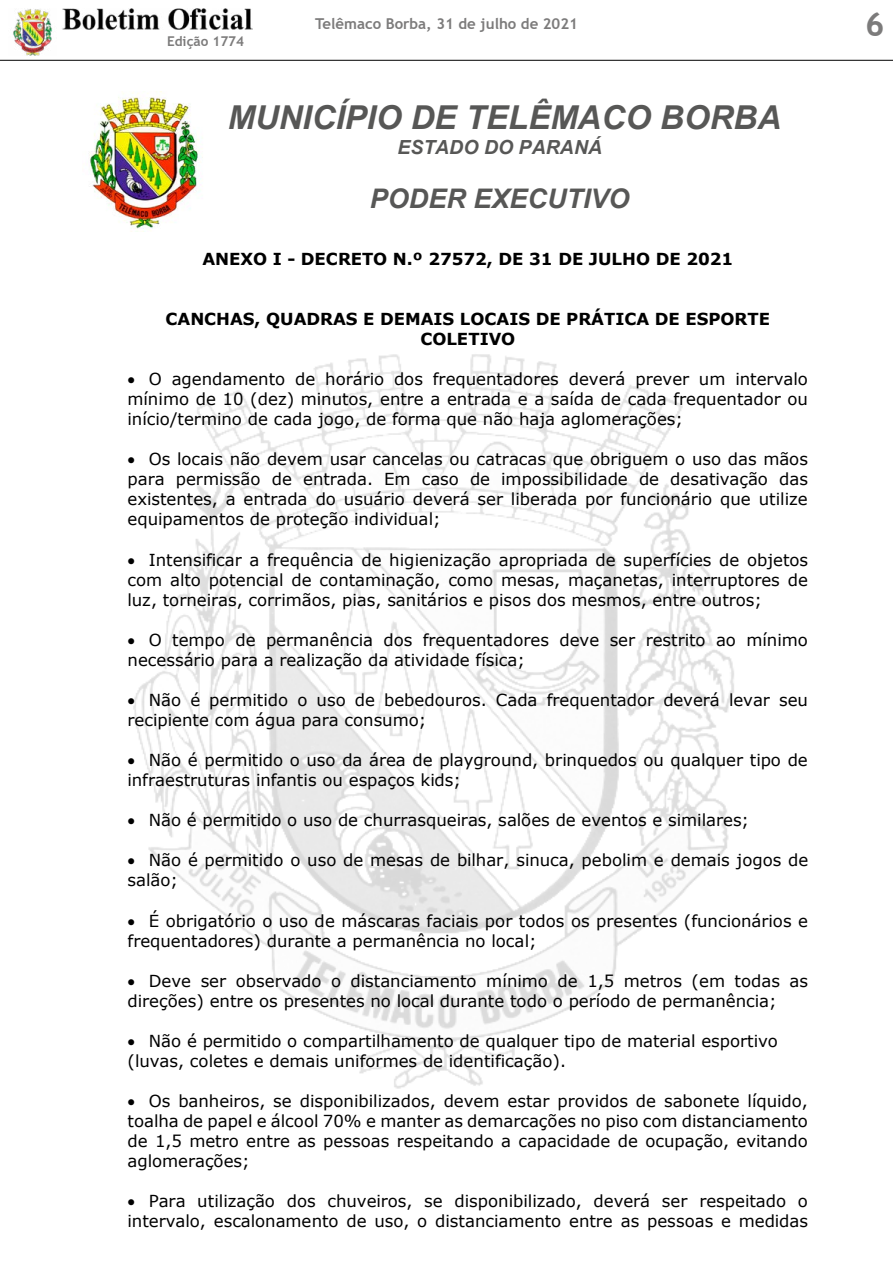
<style>
.page{position:relative;width:893px;height:1263px;background:#fff}
.page>*{position:absolute;margin:0;border:0;box-sizing:border-box;transform-origin:0 0}
.t1{font:italic 700 33px "Arial";color:#575756}
.t2{font:700 33px "Trebuchet MS";color:#7c7b7b}
.t3{font:italic 700 27px "Arial";color:#575756}
.t4{font:italic 700 19.5px "Arial";color:#575756}
.t5{font:16.5px/20.1px "Verdana";letter-spacing:-.005em;color:#000}
.t6{font:700 16.5px/20.1px "Verdana";letter-spacing:-.005em;color:#000;text-align:center}
.t7{font:700 15px "Trebuchet MS";color:#7c7b7b}
.t8{font:700 13.5px "Trebuchet MS";color:#7c7b7b}
</style>
<div class="page">
<img style="left:13px;top:9px;width:39px;height:47px">
<img style="left:62px;top:8px;width:191px;height:21px">
<hr style="left:0;top:60px;width:893px;height:1px;background:#000">
<img style="left:89px;top:91px;width:114px;height:141px">
<img style="left:133px;top:354px;width:601px;height:735px">
<p class="t8" style="left:167px;top:33px;width:79px">Edição 1774</p>
<p class="t7" style="left:315px;top:14px;width:264px">Telêmaco Borba, 31 de julho de 2021</p>
<h1 class="t2" style="left:865px;top:3px;width:21px">6</h1>
<h1 class="t1" style="left:228px;top:95px;width:555px">MUNICÍPIO DE TELÊMACO BORBA</h1>
<p class="t4" style="left:397px;top:135px;width:206px">ESTADO DO PARANÁ</p>
<h2 class="t3" style="left:370px;top:180px;width:261px">PODER EXECUTIVO</h2>
<p class="t6" style="left:202px;top:248px;width:532px">ANEXO I - DECRETO N.º 27572, DE 31 DE JULHO DE 2021</p>
<p class="t6" style="left:166px;top:308px;width:606px">CANCHAS, QUADRAS E DEMAIS LOCAIS DE PRÁTICA DE ESPORTE<br>COLETIVO</p>
<p class="t5" style="left:128px;top:369px;width:682px;text-align:justify">• O agendamento de horário dos frequentadores deverá prever um intervalo mínimo de 10 (dez) minutos, entre a entrada e a saída de cada frequentador ou início/termino de cada jogo, de forma que não haja aglomerações;</p>
<p class="t5" style="left:128px;top:449px;width:682px;text-align:justify">• Os locais não devem usar cancelas ou catracas que obriguem o uso das mãos para permissão de entrada. Em caso de impossibilidade de desativação das existentes, a entrada do usuário deverá ser liberada por funcionário que utilize equipamentos de proteção individual;</p>
<p class="t5" style="left:128px;top:549px;width:682px;text-align:justify">• Intensificar a frequência de higienização apropriada de superfícies de objetos com alto potencial de contaminação, como mesas, maçanetas, interruptores de luz, torneiras, corrimãos, pias, sanitários e pisos dos mesmos, entre outros;</p>
<p class="t5" style="left:128px;top:630px;width:682px">• O tempo de permanência dos frequentadores deve ser restrito ao mínimo necessário para a realização da atividade física;</p>
<p class="t5" style="left:128px;top:690px;width:682px">• Não é permitido o uso de bebedouros. Cada frequentador deverá levar seu recipiente com água para consumo;</p>
<p class="t5" style="left:128px;top:750px;width:682px">• Não é permitido o uso da área de playground, brinquedos ou qualquer tipo de infraestruturas infantis ou espaços kids;</p>
<p class="t5" style="left:128px;top:810px;width:623px">• Não é permitido o uso de churrasqueiras, salões de eventos e similares;</p>
<p class="t5" style="left:128px;top:850px;width:682px">• Não é permitido o uso de mesas de bilhar, sinuca, pebolim e demais jogos de salão;</p>
<p class="t5" style="left:128px;top:910px;width:682px">• É obrigatório o uso de máscaras faciais por todos os presentes (funcionários e frequentadores) durante a permanência no local;</p>
<p class="t5" style="left:128px;top:971px;width:682px">• Deve ser observado o distanciamento mínimo de 1,5 metros (em todas as direções) entre os presentes no local durante todo o período de permanência;</p>
<p class="t5" style="left:128px;top:1031px;width:652px">• Não é permitido o compartilhamento de qualquer tipo de material esportivo (luvas, coletes e demais uniformes de identificação).</p>
<p class="t5" style="left:128px;top:1091px;width:682px;text-align:justify">• Os banheiros, se disponibilizados, devem estar providos de sabonete líquido, toalha de papel e álcool 70% e manter as demarcações no piso com distanciamento de 1,5 metro entre as pessoas respeitando a capacidade de ocupação, evitando aglomerações;</p>
<p class="t5" style="left:128px;top:1191px;width:682px">• Para utilização dos chuveiros, se disponibilizado, deverá ser respeitado o intervalo, escalonamento de uso, o distanciamento entre as pessoas e medidas</p>
</div>
